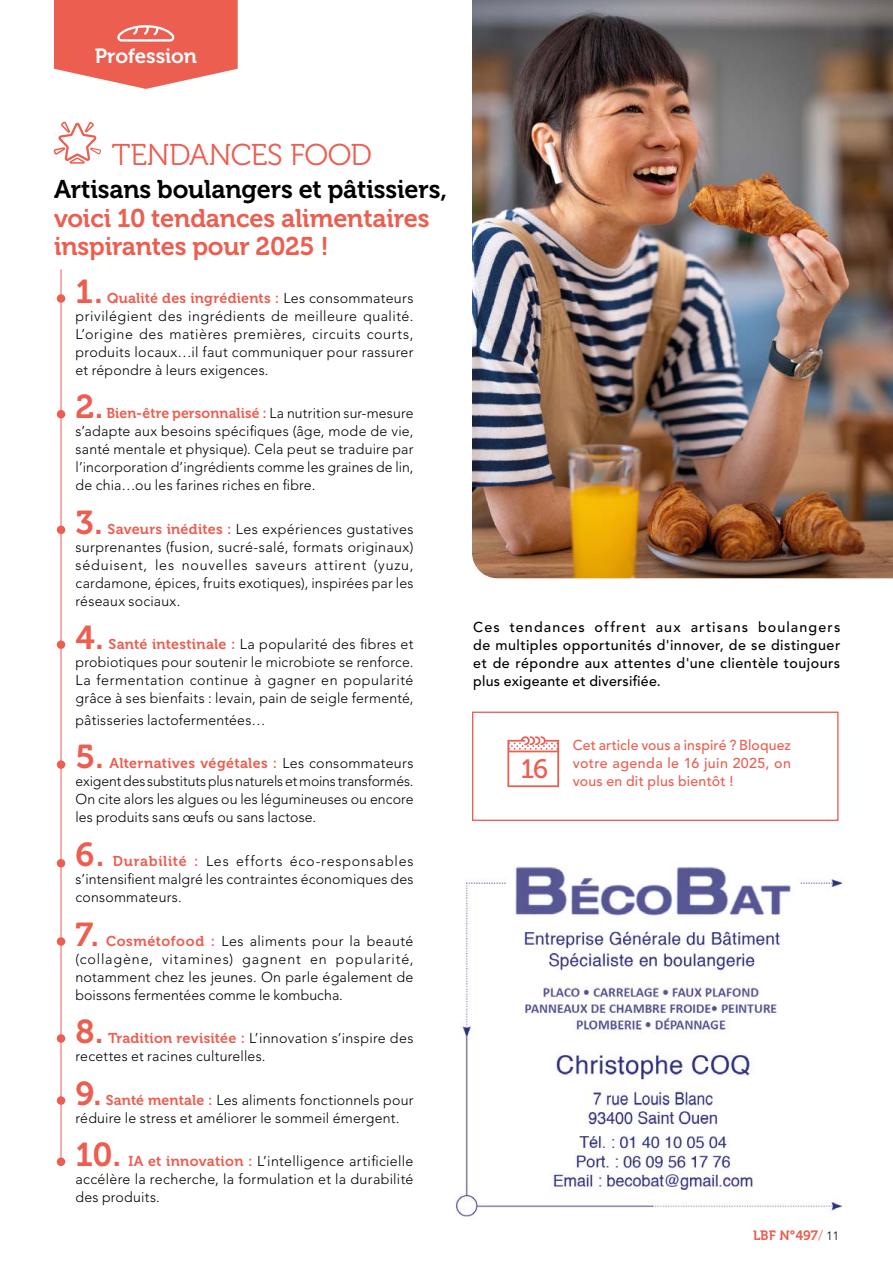
<style>
.page{position:relative;width:893px;height:1263px;background:#fff}
.page>*{position:absolute;margin:0;border:0;box-sizing:border-box;transform-origin:0 0}
.t1{font:33px "Museo 700";color:#eb5e50}
.t2{font:30px "Museo 300";letter-spacing:-.015em;color:#eb5e50}
.t3{font:26.55px "Museo 500";color:#eb5e50}
.t4{font:25.5px/28.5px "Museo 700";letter-spacing:-.005em;color:#eb5e50}
.t5{font:25.5px "Museo 700";letter-spacing:-.005em;color:#000}
.t6{font:20.4px "Museo 700";letter-spacing:-.005em;color:#fff}
.t7{font:300 14.25px/18px "Avenir LT Std";letter-spacing:.015em;color:#000;text-align:justify}
.t8{font:500 14.25px/18px "Avenir LT Std";letter-spacing:.02em;color:#000;text-align:justify}
.t9{font:14.25px "Museo 700";letter-spacing:.015em;color:#eb5e50}
.t10{font:500 14.25px/18px "Avenir LT Std";letter-spacing:.02em;color:#eb5e50;text-align:justify}
.t11{font:13.5px "Museo 700";letter-spacing:-.01em;color:#eb5e50}
.s1{font-family:"Avenir LT Std";font-weight:300;color:#000}
.s2{font-family:"Museo 700";font-weight:400;color:#eb5e50}
.s3{font-family:"Avenir LT Std";font-weight:300}
.s4{font-family:"Avenir LT Std";font-weight:300;font-size:12px;color:#000}
</style>
<div class="page">
<img style="left:455px;top:866px;width:388px;height:353px">
<svg style="left:53px;top:121px;width:48px;height:43px"></svg>
<img style="left:472px;top:0;width:421px;height:578px">
<div style="left:472px;top:711px;width:366px;height:110px;border:1px solid #eb5e50"></div>
<svg style="left:507px;top:736px;width:52px;height:51px"></svg>
<hr style="left:61px;top:269px;width:1px;height:891px;background:#eb5e50">
<div style="left:57px;top:1157px;width:8px;height:9px;background:#eb5e50;border-radius:50%"></div>
<div style="left:57px;top:1096px;width:8px;height:9px;background:#eb5e50;border-radius:50%"></div>
<div style="left:57px;top:1034px;width:8px;height:9px;background:#eb5e50;border-radius:50%"></div>
<div style="left:57px;top:937px;width:8px;height:9px;background:#eb5e50;border-radius:50%"></div>
<div style="left:57px;top:859px;width:8px;height:8px;background:#eb5e50;border-radius:50%"></div>
<div style="left:57px;top:760px;width:8px;height:9px;background:#eb5e50;border-radius:50%"></div>
<div style="left:57px;top:640px;width:8px;height:9px;background:#eb5e50;border-radius:50%"></div>
<div style="left:57px;top:526px;width:8px;height:8px;background:#eb5e50;border-radius:50%"></div>
<div style="left:57px;top:410px;width:8px;height:8px;background:#eb5e50;border-radius:50%"></div>
<div style="left:57px;top:294px;width:8px;height:9px;background:#eb5e50;border-radius:50%"></div>
<svg style="left:54px;top:0;width:184px;height:89px;background:#ed7367"></svg>
<h3 class="t6" style="left:95px;top:45px;width:104px">Profession</h3>
<h2 class="t2" style="left:112px;top:139px;width:262px">TENDANCES FOOD</h2>
<h3 class="t5" style="left:54px;top:175px;width:395px">Artisans boulangers et pâtissiers,</h3>
<h3 class="t4" style="left:54px;top:204px;width:377px">voici 10 tendances alimentaires inspirantes pour 2025 !</h3>
<h1 class="t1" style="left:76px;top:273px;width:29px">1.</h1>
<p class="t9" style="left:107px;top:290px;width:308px">Qualité des ingrédients : <span class="s1">Les consommateurs</span></p>
<p class="t7" style="left:76px;top:307px;width:339px">privilégient des ingrédients de meilleure qualité.<br>L’origine des matières premières, circuits courts, produits locaux…il faut communiquer pour rassurer et répondre à leurs exigences.</p>
<h1 class="t1" style="left:76px;top:388px;width:29px">2.</h1>
<p class="t9" style="left:106px;top:405px;width:309px">Bien-être personnalisé : <span class="s1">La nutrition sur-mesure</span></p>
<p class="t7" style="left:76px;top:422px;width:339px">s’adapte aux besoins spécifiques (âge, mode de vie, santé mentale et physique). Cela peut se traduire par l’incorporation d’ingrédients comme les graines de lin, de chia…ou les farines riches en fibre.</p>
<h1 class="t1" style="left:76px;top:504px;width:29px">3.</h1>
<p class="t7" style="left:76px;top:520px;width:339px;text-indent:32px"><span class="s2">Saveurs inédites :</span> Les expériences gustatives surprenantes (fusion, sucré-salé, formats originaux) séduisent, les nouvelles saveurs attirent (yuzu, cardamone, épices, fruits exotiques), inspirées par les réseaux sociaux.</p>
<h1 class="t1" style="left:76px;top:619px;width:30px">4.</h1>
<p class="t7" style="left:76px;top:635px;width:340px;text-indent:33px"><span class="s2">Santé intestinale :</span> La popularité des fibres et probiotiques pour soutenir le microbiote se renforce.<br>La fermentation continue à gagner en popularité grâce à ses bienfaits : levain, pain de seigle fermenté,</p>
<p class="t7" style="left:76px;top:711px;width:191px">pâtisseries lactofermentées…</p>
<h1 class="t1" style="left:76px;top:739px;width:30px">5.</h1>
<p class="t9" style="left:110px;top:756px;width:305px">Alternatives végétales : <span class="s1">Les consommateurs</span></p>
<p class="t7" style="left:76px;top:773px;width:339px">exigent des substituts plus naturels et moins transformés.<br>On cite alors les algues ou les légumineuses ou encore les produits sans œufs ou sans lactose.</p>
<h1 class="t1" style="left:76px;top:836px;width:30px">6.</h1>
<p class="t7" style="left:76px;top:852px;width:339px;text-indent:37px"><span class="s2">Durabilité :</span> Les efforts éco-responsables s’intensifient malgré les contraintes économiques des consommateurs.</p>
<h1 class="t1" style="left:76px;top:916px;width:25px">7.</h1>
<p class="t7" style="left:76px;top:932px;width:339px;text-indent:31px"><span class="s2">Cosmétofood :</span> Les aliments pour la beauté (collagène, vitamines) gagnent en popularité, notamment chez les jeunes. On parle également de boissons fermentées comme le kombucha.</p>
<h1 class="t1" style="left:76px;top:1013px;width:30px">8.</h1>
<p class="t7" style="left:76px;top:1029px;width:339px;text-indent:33px"><span class="s2">Tradition revisitée :</span> L’innovation s’inspire des recettes et racines culturelles.</p>
<h1 class="t1" style="left:76px;top:1075px;width:28px">9.</h1>
<p class="t7" style="left:76px;top:1091px;width:339px;text-indent:30px"><span class="s2">Santé mentale :</span> Les aliments fonctionnels pour réduire le stress et améliorer le sommeil émergent.</p>
<h1 class="t1" style="left:76px;top:1136px;width:47px">10.</h1>
<p class="t7" style="left:76px;top:1152px;width:340px;text-indent:53px"><span class="s2">IA et innovation :</span> L’intelligence artificielle accélère la recherche, la formulation et la durabilité des produits.</p>
<p class="t8" style="left:473px;top:618px;width:368px">Ces tendances offrent aux artisans boulangers de multiples opportunités d'innover, de se distinguer et de répondre aux attentes d'une clientèle toujours plus exigeante et diversifiée.</p>
<h3 class="t3" style="left:521px;top:755px;width:29px">16</h3>
<p class="t10" style="left:573px;top:736px;width:220px">Cet article vous a inspiré ? Bloquez votre agenda le 16 juin 2025, on vous en dit plus bientôt !</p>
<p class="t11" style="left:753px;top:1227px;width:87px">LBF N°497<span class="s3">/</span> <span class="s4">11</span></p>
</div>
